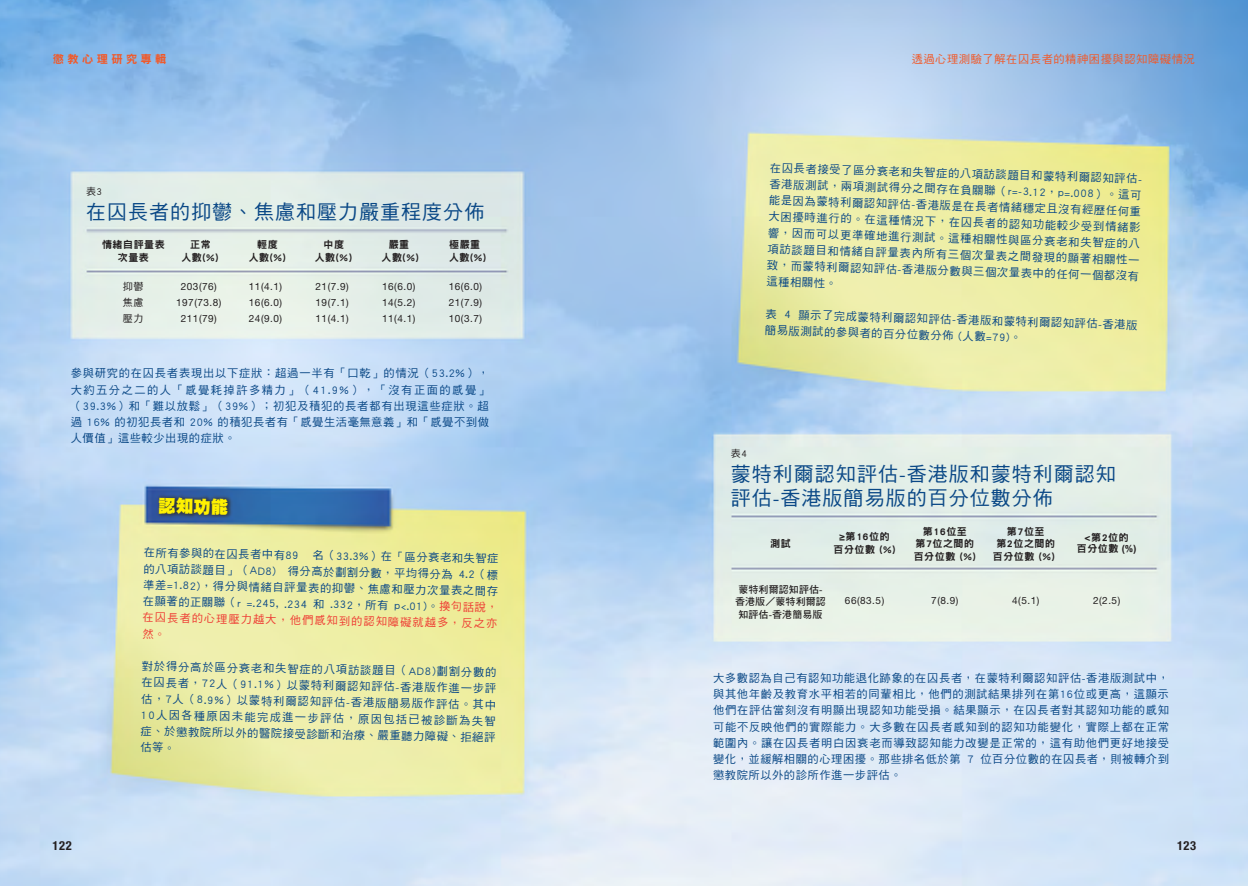
<style>
.page{position:relative;width:1248px;height:886px;background:#fff}
.page>*{position:absolute;margin:0;border:0;box-sizing:border-box;transform-origin:0 0}
.t1{font:20px/23.8px "DF Hei Std W5";letter-spacing:.05em;color:#0a4886}
.t2{font:17.5px "DF Hei Std W12";color:#fff101}
.t3{font:700 condensed 12.5px "Helvetica Neue LT Pro";letter-spacing:.05em;color:#231f20}
.t4{font:11.25px/16.2px "DF Hei Std W5";letter-spacing:.05em;color:#0a4886;text-align:justify}
.t5{font:11.25px "DF Hei Std W5";letter-spacing:.05em;color:#f15929}
.t6{font:11.25px "DF Hei Std W9";letter-spacing:.3em;color:#f15929}
.t7{font:10px/16.2px "Helvetica Neue LT Pro";letter-spacing:.05em;color:#231f20;text-align:justify}
.t8{font:10px/12.5px "DF Hei Std W9";letter-spacing:.05em;color:#231f20;text-align:center}
.t9{font:10px/12.5px "DF Hei Std W7";letter-spacing:.01em;color:#231f20;text-align:center}
.t10{font:10px/16.2px "DF Hei Std W5";letter-spacing:.05em;color:#231f20;text-align:justify}
.s1{color:#ee3e35}
.s2{font-family:"Helvetica Neue";font-weight:700;font-stretch:condensed}
</style>
<div class="page">
<img style="left:0;top:0;width:1247px;height:886px">
<p class="t6" style="left:53px;top:53px;width:115px">懲教心理研究專輯</p>
<p class="t5" style="left:911px;top:53px;width:284px">透過心理測驗了解在囚長者的精神困擾與認知障礙情況</p>
<p class="t10" style="left:86px;top:183px;width:18px">表3</p>
<h1 class="t1" style="left:86px;top:200px;width:399px">在囚長者的抑鬱、焦慮和壓力嚴重程度分佈</h1>
<p class="t8" style="left:102px;top:238px;width:64px">情緒自評量表</p>
<p class="t8" style="left:190px;top:238px;width:22px">正常</p>
<p class="t8" style="left:257px;top:238px;width:22px">輕度</p>
<p class="t8" style="left:323px;top:238px;width:22px">中度</p>
<p class="t8" style="left:388px;top:238px;width:22px">嚴重</p>
<p class="t8" style="left:449px;top:238px;width:32px">極嚴重</p>
<p class="t8" style="left:118px;top:251px;width:33px">次量表</p>
<p class="t8" style="left:181px;top:251px;width:39px">人數(%)</p>
<p class="t8" style="left:249px;top:251px;width:39px">人數(%)</p>
<p class="t8" style="left:315px;top:251px;width:39px">人數(%)</p>
<p class="t8" style="left:381px;top:251px;width:39px">人數(%)</p>
<p class="t8" style="left:449px;top:251px;width:39px">人數(%)</p>
<p class="t10" style="left:123px;top:278px;width:22px">抑鬱焦慮壓力</p>
<p class="t7" style="left:176px;top:278px;width:47px;text-align:center">203(76)<br>197(73.8)<br>211(79)</p>
<p class="t7" style="left:249px;top:278px;width:35px">11(4.1)<br>16(6.0)<br>24(9.0)</p>
<p class="t7" style="left:315px;top:278px;width:35px">21(7.9)<br>19(7.1)<br>11(4.1)</p>
<p class="t7" style="left:382px;top:278px;width:35px">16(6.0)<br>14(5.2)<br>11(4.1)</p>
<p class="t7" style="left:449px;top:278px;width:35px">16(6.0)<br>21(7.9)<br>10(3.7)</p>
<p class="t4" style="left:71px;top:365px;width:420px">參與研究的在囚長者表現出以下症狀：超過一半有「口乾」的情況（53.2%），大約五分之二的人「感覺耗掉許多精力」（41.9%），「沒有正面的感覺」（39.3%）和「難以放鬆」（39%）；初犯及積犯的長者都有出現這些症狀。超過 16% 的初犯長者和 20% 的積犯長者有「感覺生活毫無意義」和「感覺不到做人價值」這些較少出現的症狀。</p>
<h2 class="t2" style="left:158px;top:496px;width:71px;rotate:1deg">認知功能</h2>
<p class="t3" style="left:53px;top:838px;width:21px">122</p>
<p class="t4" style="left:144px;top:544px;width:356px;rotate:1deg">在所有參與的在囚長者中有89 名（33.3%）在「區分衰老和失智症的八項訪談題目」（AD8) 得分高於劃割分數，平均得分為 4.2（標準差=1.82)，得分與情緒自評量表的抑鬱、焦慮和壓力次量表之間存在顯著的正關聯（r =.245, .234 和 .332，所有 p&lt;.01)。<span class="s1">換句話說，在囚長者的心理壓力越大，他們感知到的認知障礙就越多，反之亦然。</span></p>
<p class="t4" style="left:142px;top:658px;width:356px;rotate:1deg">對於得分高於區分衰老和失智症的八項訪談題目（AD8)劃割分數的在囚長者，72人（91.1%）以蒙特利爾認知評估-香港版作進一步評估，7人（8.9%）以蒙特利爾認知評估-香港版簡易版作評估。其中10人因各種原因未能完成進一步評估，原因包括已被診斷為失智症、於懲教院所以外的醫院接受診斷和治療、嚴重聽力障礙、拒絕評估等。</p>
<p class="t4" style="left:770px;top:158px;width:381px;text-align:left;rotate:2deg">在囚長者接受了區分衰老和失智症的八項訪談題目和蒙特利爾認知評估-香港版測試，兩項測試得分之間存在負關聯（r=-3.12，p=.008）。這可能是因為蒙特利爾認知評估-香港版是在長者情緒穩定且沒有經歷任何重大困擾時進行的。在這種情況下，在囚長者的認知功能較少受到情緒影響，因而可以更準確地進行測試。這種相關性與區分衰老和失智症的八項訪談題目和情緒自評量表內所有三個次量表之間發現的顯著相關性一致，而蒙特利爾認知評估-香港版分數與三個次量表中的任何一個都沒有這種相關性。</p>
<p class="t4" style="left:765px;top:304px;width:373px;rotate:2deg">表 4 顯示了完成蒙特利爾認知評估-香港版和蒙特利爾認知評估-香港版簡易版測試的參與者的百分位數分佈 (人數=79)。</p>
<p class="t10" style="left:730px;top:445px;width:18px">表4</p>
<h1 class="t1" style="left:730px;top:461px;width:386px">蒙特利爾認知評估-香港版和蒙特利爾認知評估-香港版簡易版的百分位數分佈</h1>
<p class="t8" style="left:770px;top:537px;width:22px">測試</p>
<p class="t8" style="left:833px;top:530px;width:64px"><span class="s2">≥</span>第16位的百分位數 (%)</p>
<p class="t8" style="left:913px;top:525px;width:64px">第16位至第7位之間的百分位數 (%)</p>
<p class="t8" style="left:992px;top:525px;width:64px">第7位至<br>第2位之間的百分位數 (%)</p>
<p class="t8" style="left:1076px;top:531px;width:61px;line-height:11.2px"><span class="s2">&lt;</span>第2位的<br>百分位數 <span class="s2">(%)</span></p>
<p class="t9" style="left:735px;top:583px;width:92px">蒙特利爾認知評估-香港版／蒙特利爾認知評估-香港簡易版</p>
<p class="t7" style="left:844px;top:592px;width:41px">66(83.5)</p>
<p class="t7" style="left:931px;top:592px;width:29px">7(8.9)</p>
<p class="t7" style="left:1012px;top:592px;width:29px">4(5.1)</p>
<p class="t7" style="left:1092px;top:592px;width:29px">2(2.5)</p>
<p class="t4" style="left:713px;top:669px;width:457px">大多數認為自己有認知功能退化跡象的在囚長者，在蒙特利爾認知評估-香港版測試中，與其他年齡及教育水平相若的同輩相比，他們的測試結果排列在第16位或更高，這顯示他們在評估當刻沒有明顯出現認知功能受損。結果顯示，在囚長者對其認知功能的感知可能不反映他們的實際能力。大多數在囚長者感知到的認知功能變化，實際上都在正常範圍內。讓在囚長者明白因衰老而導致認知能力改變是正常的，這有助他們更好地接受變化，並緩解相關的心理困擾。那些排名低於第 7 位百分位數的在囚長者，則被轉介到懲教院所以外的診所作進一步評估。</p>
<p class="t3" style="left:1176px;top:838px;width:21px">123</p>
</div>
